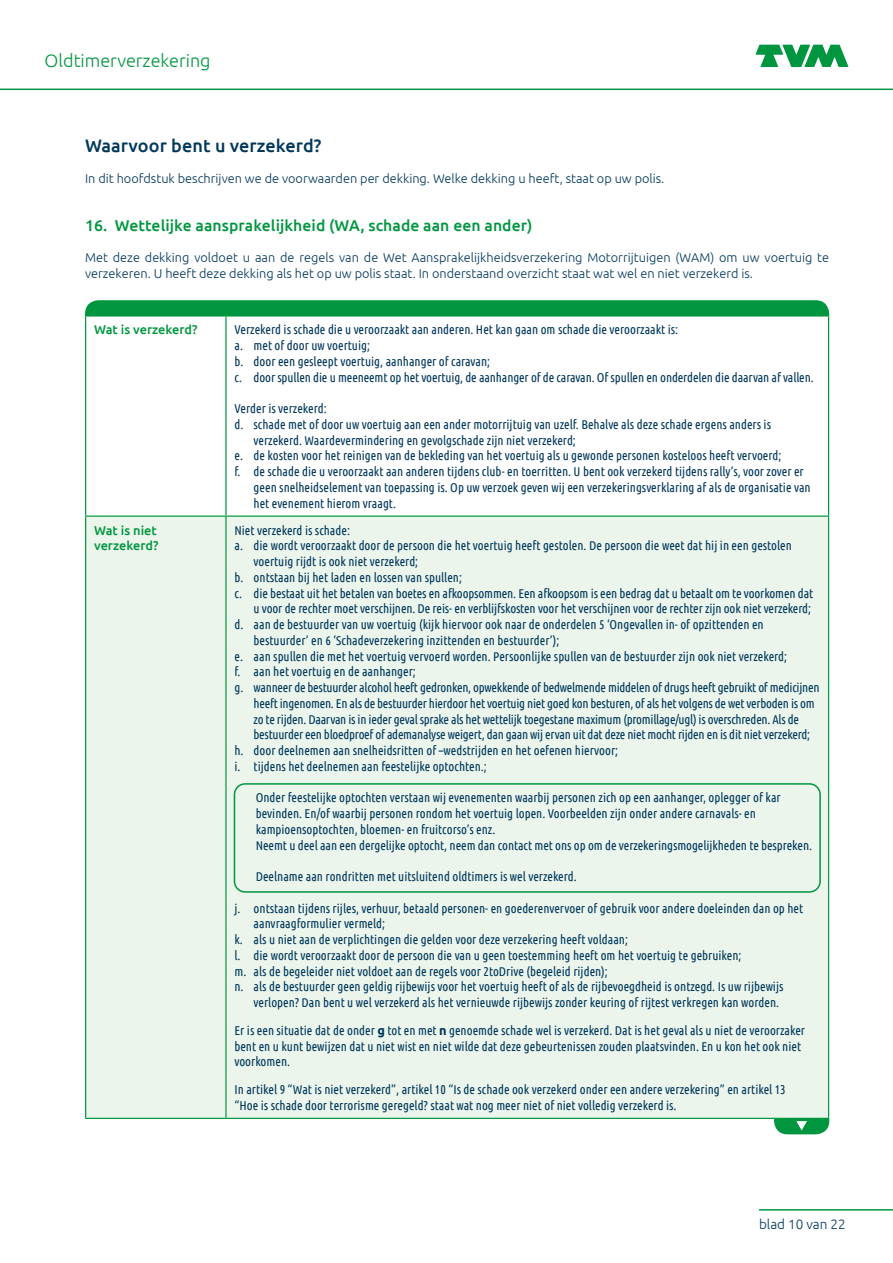
<style>
.page{position:relative;width:893px;height:1263px;background:#fff}
.page>*{position:absolute;margin:0;border:0;box-sizing:border-box;transform-origin:0 0}
.Hoofdstuk_-_16{font:500 18px "Ubuntu";letter-spacing:.005em;color:#00375b}
.t1{font:300 18px "Ubuntu";color:#00963f}
.Bodykop_gr_10_5pt_-_16{font:500 15.75px "Ubuntu";letter-spacing:.005em;color:#00963f}
.t2{font:300 13.5px "Ubuntu";color:#00375b}
.Body_tabel_-_16{font:12.75px/15.8px "Ubuntu Condensed";color:#00375b}
.Body_tabel_-_16-2{font:12.75px/15.8px "Ubuntu Condensed";letter-spacing:-.02em;color:#00375b}
.Body_-_16{font:300 12.75px/15.8px "Ubuntu";color:#00375b}
.T_Body_vraag{font:500 12.75px/15.8px "Ubuntu";color:#00963f}
.s1{font-family:"Ubuntu";font-weight:700}
</style>
<div class="page">
<svg style="left:756px;top:45px;width:92px;height:22px"></svg>
<hr style="left:0;top:89px;width:893px;height:1px;background:#00963f">
<hr style="left:759px;top:1209px;width:134px;height:1px;background:#00963f">
<div style="left:86px;top:517px;width:742px;height:601px;background:#ebf5ec"></div>
<hr style="left:85px;top:315px;width:141px;height:2px;background:#00963f">
<hr style="left:85px;top:317px;width:1px;height:198px;background:#00963f">
<hr style="left:226px;top:315px;width:603px;height:2px;background:#00963f">
<hr style="left:225px;top:317px;width:2px;height:198px;background:#00963f">
<hr style="left:828px;top:317px;width:1px;height:198px;background:#00963f">
<hr style="left:85px;top:515px;width:141px;height:2px;background:#00963f">
<hr style="left:85px;top:517px;width:1px;height:601px;background:#00963f">
<hr style="left:226px;top:515px;width:603px;height:2px;background:#00963f">
<hr style="left:225px;top:517px;width:2px;height:601px;background:#00963f">
<hr style="left:828px;top:517px;width:1px;height:601px;background:#00963f">
<hr style="left:85px;top:1118px;width:141px;height:1px;background:#00963f">
<hr style="left:226px;top:1118px;width:603px;height:1px;background:#00963f">
<div style="left:234px;top:783px;width:587px;height:110px;border:2px solid #00963f;border-radius:11px"></div>
<svg style="left:85px;top:300px;width:744px;height:15px"></svg>
<svg style="left:774px;top:1119px;width:55px;height:15px"></svg>
<h1 class="t1" style="left:45px;top:50px;width:167px">Oldtimerverzekering</h1>
<p class="Hoofdstuk_-_16" style="left:85px;top:134px;width:238px">Waarvoor bent u verzekerd?</p>
<p class="Body_-_16" style="left:85px;top:171px;width:581px">In dit hoofdstuk beschrijven we de voorwaarden per dekking. Welke dekking u heeft, staat op uw polis.</p>
<p class="Bodykop_gr_10_5pt_-_16" style="left:85px;top:215px;width:449px">16. Wettelijke aansprakelijkheid (WA, schade aan een ander)</p>
<p class="Body_-_16" style="left:85px;top:249px;width:746px">Met deze dekking voldoet u aan de regels van de Wet Aansprakelijkheidsverzekering Motorrijtuigen (WAM) om uw voertuig te verzekeren. U heeft deze dekking als het op uw polis staat. In onderstaand overzicht staat wat wel en niet verzekerd is.</p>
<p class="T_Body_vraag" style="left:94px;top:321px;width:105px">Wat is verzekerd?</p>
<p class="Body_tabel_-_16" style="left:234px;top:321px;width:445px">Verzekerd is schade die u veroorzaakt aan anderen. Het kan gaan om schade die veroorzaakt is:</p>
<p class="Body_tabel_-_16" style="left:234px;top:337px;width:137px">a. met of door uw voertuig;</p>
<p class="Body_tabel_-_16" style="left:234px;top:353px;width:257px">b. door een gesleept voertuig, aanhanger of caravan;</p>
<p class="Body_tabel_-_16" style="left:234px;top:369px;width:581px">c. door spullen die u meeneemt op het voertuig, de aanhanger of de caravan. Of spullen en onderdelen die daarvan af vallen.</p>
<p class="Body_tabel_-_16" style="left:234px;top:400px;width:94px">Verder is verzekerd:</p>
<p class="Body_tabel_-_16" style="left:254px;top:416px;width:519px;text-indent:-19px">d. schade met of door uw voertuig aan een ander motorrijtuig van uzelf. Behalve als deze schade ergens anders is verzekerd. Waardevermindering en gevolgschade zijn niet verzekerd;</p>
<p class="Body_tabel_-_16" style="left:234px;top:447px;width:548px">e. de kosten voor het reinigen van de bekleding van het voertuig als u gewonde personen kosteloos heeft vervoerd;</p>
<p class="Body_tabel_-_16" style="left:254px;top:463px;width:559px;text-indent:-19px">f. de schade die u veroorzaakt aan anderen tijdens club- en toerritten. U bent ook verzekerd tijdens rally’s, voor zover er geen snelheidselement van toepassing is. Op uw verzoek geven wij een verzekeringsverklaring af als de organisatie van het evenement hierom vraagt.</p>
<p class="T_Body_vraag" style="left:94px;top:522px;width:66px">Wat is niet verzekerd?</p>
<p class="Body_tabel_-_16" style="left:234px;top:522px;width:117px">Niet verzekerd is schade:</p>
<p class="Body_tabel_-_16" style="left:254px;top:537px;width:540px;text-indent:-19px">a. die wordt veroorzaakt door de persoon die het voertuig heeft gestolen. De persoon die weet dat hij in een gestolen voertuig rijdt is ook niet verzekerd;</p>
<p class="Body_tabel_-_16" style="left:234px;top:569px;width:229px">b. ontstaan bij het laden en lossen van spullen;</p>
<p class="Body_tabel_-_16" style="left:234px;top:585px;width:580px;text-align:right">c. die bestaat uit het betalen van boetes en afkoopsommen. Een afkoopsom is een bedrag dat u betaalt om te voorkomen dat u voor de rechter moet verschijnen. De reis- en verblijfskosten voor het verschijnen voor de rechter zijn ook niet verzekerd;</p>
<p class="Body_tabel_-_16" style="left:254px;top:616px;width:512px;text-indent:-19px">d. aan de bestuurder van uw voertuig (kijk hiervoor ook naar de onderdelen 5 ‘Ongevallen in- of opzittenden en bestuurder’ en 6 ‘Schadeverzekering inzittenden en bestuurder’);</p>
<p class="Body_tabel_-_16" style="left:234px;top:648px;width:554px">e. aan spullen die met het voertuig vervoerd worden. Persoonlijke spullen van de bestuurder zijn ook niet verzekerd;</p>
<p class="Body_tabel_-_16" style="left:234px;top:663px;width:183px">f. aan het voertuig en de aanhanger;</p>
<p class="Body_tabel_-_16-2" style="left:254px;top:679px;width:567px;text-indent:-19px">g. wanneer de bestuurder alcohol heeft gedronken, opwekkende of bedwelmende middelen of drugs heeft gebruikt of medicijnen heeft ingenomen. En als de bestuurder hierdoor het voertuig niet goed kon besturen, of als het volgens de wet verboden is om zo te rijden. Daarvan is in ieder geval sprake als het wettelijk toegestane maximum (promillage/ugl) is overschreden. Als de bestuurder een bloedproef of ademanalyse weigert, dan gaan wij ervan uit dat deze niet mocht rijden en is dit niet verzekerd;</p>
<p class="Body_tabel_-_16" style="left:234px;top:742px;width:385px">h. door deelnemen aan snelheidsritten of –wedstrijden en het oefenen hiervoor;</p>
<p class="Body_tabel_-_16" style="left:234px;top:758px;width:254px">i. tijdens het deelnemen aan feestelijke optochten.;</p>
<p class="Body_tabel_-_16" style="left:256px;top:789px;width:526px">Onder feestelijke optochten verstaan wij evenementen waarbij personen zich op een aanhanger, oplegger of kar bevinden. En/of waarbij personen rondom het voertuig lopen. Voorbeelden zijn onder andere carnavals- en kampioensoptochten, bloemen- en fruitcorso’s enz.</p>
<p class="Body_tabel_-_16" style="left:256px;top:837px;width:558px">Neemt u deel aan een dergelijke optocht, neem dan contact met ons op om de verzekeringsmogelijkheden te bespreken.</p>
<p class="Body_tabel_-_16" style="left:256px;top:868px;width:323px">Deelname aan rondritten met uitsluitend oldtimers is wel verzekerd.</p>
<p class="Body_tabel_-_16" style="left:254px;top:900px;width:551px;text-indent:-19px">j. ontstaan tijdens rijles, verhuur, betaald personen- en goederenvervoer of gebruik voor andere doeleinden dan op het aanvraagformulier vermeld;</p>
<p class="Body_tabel_-_16" style="left:234px;top:931px;width:395px">k. als u niet aan de verplichtingen die gelden voor deze verzekering heeft voldaan;</p>
<p class="Body_tabel_-_16" style="left:234px;top:947px;width:508px">l. die wordt veroorzaakt door de persoon die van u geen toestemming heeft om het voertuig te gebruiken;</p>
<p class="Body_tabel_-_16" style="left:234px;top:963px;width:375px">m. als de begeleider niet voldoet aan de regels voor 2toDrive (begeleid rijden);</p>
<p class="Body_tabel_-_16" style="left:254px;top:978px;width:531px;text-indent:-19px">n. als de bestuurder geen geldig rijbewijs voor het voertuig heeft of als de rijbevoegdheid is ontzegd. Is uw rijbewijs verlopen? Dan bent u wel verzekerd als het vernieuwde rijbewijs zonder keuring of rijtest verkregen kan worden.</p>
<p class="Body_tabel_-_16" style="left:234px;top:1022px;width:572px">Er is een situatie dat de onder <span class="s1">g</span> tot en met <span class="s1">n</span> genoemde schade wel is verzekerd. Dat is het geval als u niet de veroorzaker bent en u kunt bewijzen dat u niet wist en niet wilde dat deze gebeurtenissen zouden plaatsvinden. En u kon het ook niet voorkomen.</p>
<p class="Body_tabel_-_16" style="left:234px;top:1081px;width:553px">In artikel 9 “Wat is niet verzekerd”, artikel 10 “Is de schade ook verzekerd onder een andere verzekering” en artikel 13 “Hoe is schade door terrorisme geregeld? staat wat nog meer niet of niet volledig verzekerd is.</p>
<p class="t2" style="left:759px;top:1216px;width:88px">blad 10 van 22</p>
</div>
